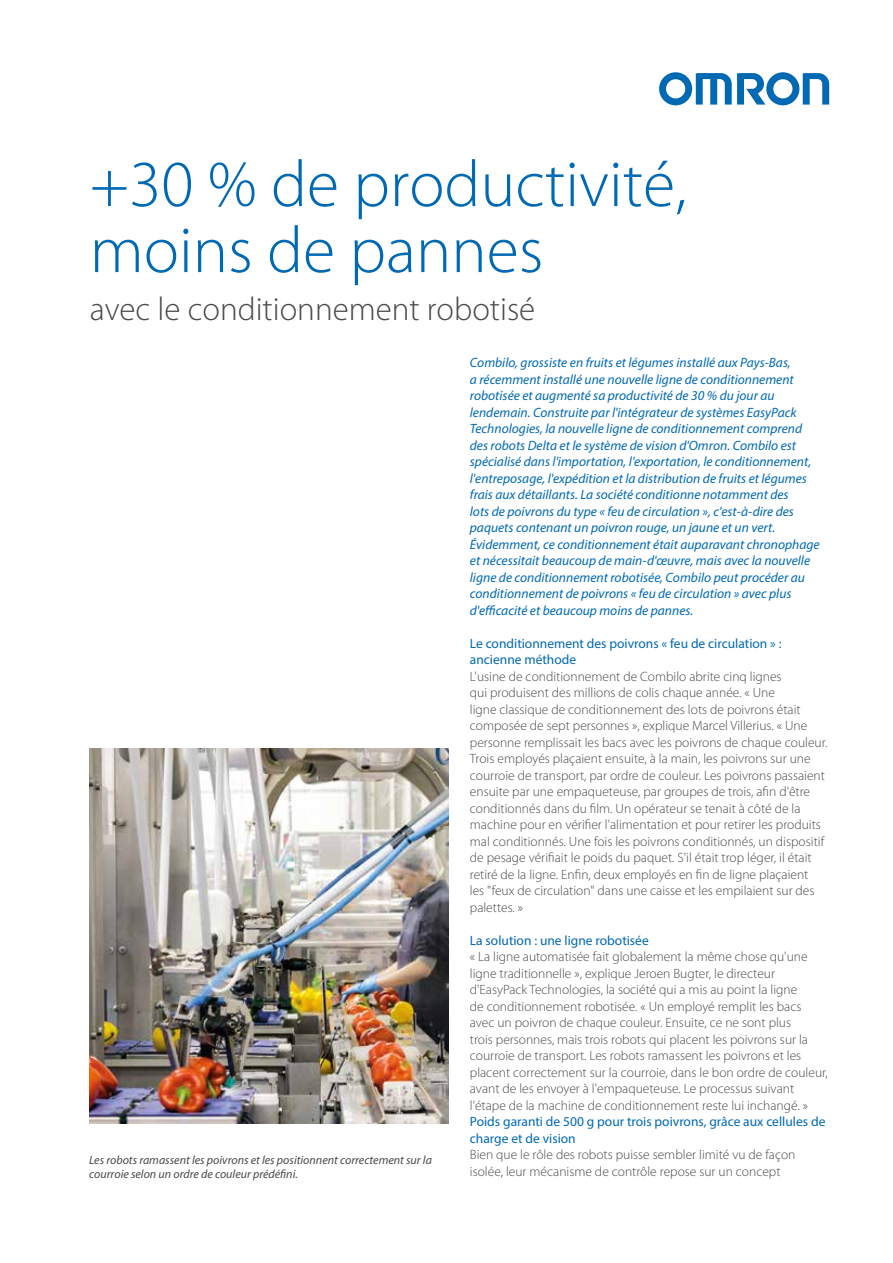
<style>
.page{position:relative;width:893px;height:1263px;background:#fff}
.page>*{position:absolute;margin:0;border:0;box-sizing:border-box;transform-origin:0 0}
.t1{font:300 66px/66px "Myriad Pro";color:#0069b4}
.t2{font:300 33px "Myriad Pro";color:#4a4a49}
.t3{font:300 13.5px/16.5px "Myriad Pro";color:#4a4a49}
.t4{font:italic 13.5px/16.5px "Myriad Pro";color:#0069b4}
.t5{font:13.5px/16.5px "Myriad Pro";color:#0069b4}
.t6{font:italic 12px/13.5px "Myriad Pro";color:#4a4a49}
</style>
<div class="page">
<svg style="left:659px;top:72px;width:170px;height:33px"></svg>
<img style="left:89px;top:749px;width:360px;height:374px">
<h1 class="t1" style="left:90px;top:152px;width:598px">+30 % de productivité, moins de pannes</h1>
<h2 class="t2" style="left:90px;top:291px;width:447px">avec le conditionnement robotisé</h2>
<p class="t6" style="left:89px;top:1153px;width:344px">Les robots ramassent les poivrons et les positionnent correctement sur la courroie selon un ordre de couleur prédéfini.</p>
<p class="t4" style="left:470px;top:354px;width:351px">Combilo, grossiste en fruits et légumes installé aux Pays-Bas,<br>a récemment installé une nouvelle ligne de conditionnement robotisée et augmenté sa productivité de 30 % du jour au lendemain. Construite par l'intégrateur de systèmes EasyPack Technologies, la nouvelle ligne de conditionnement comprend des robots Delta et le système de vision d'Omron. Combilo est spécialisé dans l'importation, l'exportation, le conditionnement, l'entreposage, l'expédition et la distribution de fruits et légumes frais aux détaillants. La société conditionne notamment des<br>lots de poivrons du type « feu de circulation », c'est-à-dire des paquets contenant un poivron rouge, un jaune et un vert.<br>Évidemment, ce conditionnement était auparavant chronophage et nécessitait beaucoup de main-d'œuvre, mais avec la nouvelle ligne de conditionnement robotisée, Combilo peut procéder au conditionnement de poivrons « feu de circulation » avec plus d'efficacité et beaucoup moins de pannes.</p>
<p class="t5" style="left:470px;top:635px;width:313px">Le conditionnement des poivrons « feu de circulation » : ancienne méthode</p>
<p class="t3" style="left:470px;top:668px;width:359px">L'usine de conditionnement de Combilo abrite cinq lignes<br>qui produisent des millions de colis chaque année. « Une<br>ligne classique de conditionnement des lots de poivrons était composée de sept personnes », explique Marcel Villerius. « Une personne remplissait les bacs avec les poivrons de chaque couleur.<br>Trois employés plaçaient ensuite, à la main, les poivrons sur une courroie de transport, par ordre de couleur. Les poivrons passaient ensuite par une empaqueteuse, par groupes de trois, afin d'être conditionnés dans du film. Un opérateur se tenait à côté de la machine pour en vérifier l'alimentation et pour retirer les produits mal conditionnés. Une fois les poivrons conditionnés, un dispositif de pesage vérifiait le poids du paquet. S'il était trop léger, il était retiré de la ligne. Enfin, deux employés en fin de ligne plaçaient<br>les "feux de circulation" dans une caisse et les empilaient sur des palettes. »</p>
<p class="t5" style="left:470px;top:932px;width:180px">La solution : une ligne robotisée</p>
<p class="t3" style="left:470px;top:949px;width:360px">« La ligne automatisée fait globalement la même chose qu'une ligne traditionnelle », explique Jeroen Bugter, le directeur d'EasyPack Technologies, la société qui a mis au point la ligne<br>de conditionnement robotisée. « Un employé remplit les bacs avec un poivron de chaque couleur. Ensuite, ce ne sont plus<br>trois personnes, mais trois robots qui placent les poivrons sur la courroie de transport. Les robots ramassent les poivrons et les placent correctement sur la courroie, dans le bon ordre de couleur, avant de les envoyer à l'empaqueteuse. Le processus suivant l'étape de la machine de conditionnement reste lui inchangé. »</p>
<p class="t5" style="left:470px;top:1113px;width:357px">Poids garanti de 500 g pour trois poivrons, grâce aux cellules de charge et de vision</p>
<p class="t3" style="left:470px;top:1147px;width:327px">Bien que le rôle des robots puisse sembler limité vu de façon isolée, leur mécanisme de contrôle repose sur un concept</p>
</div>
